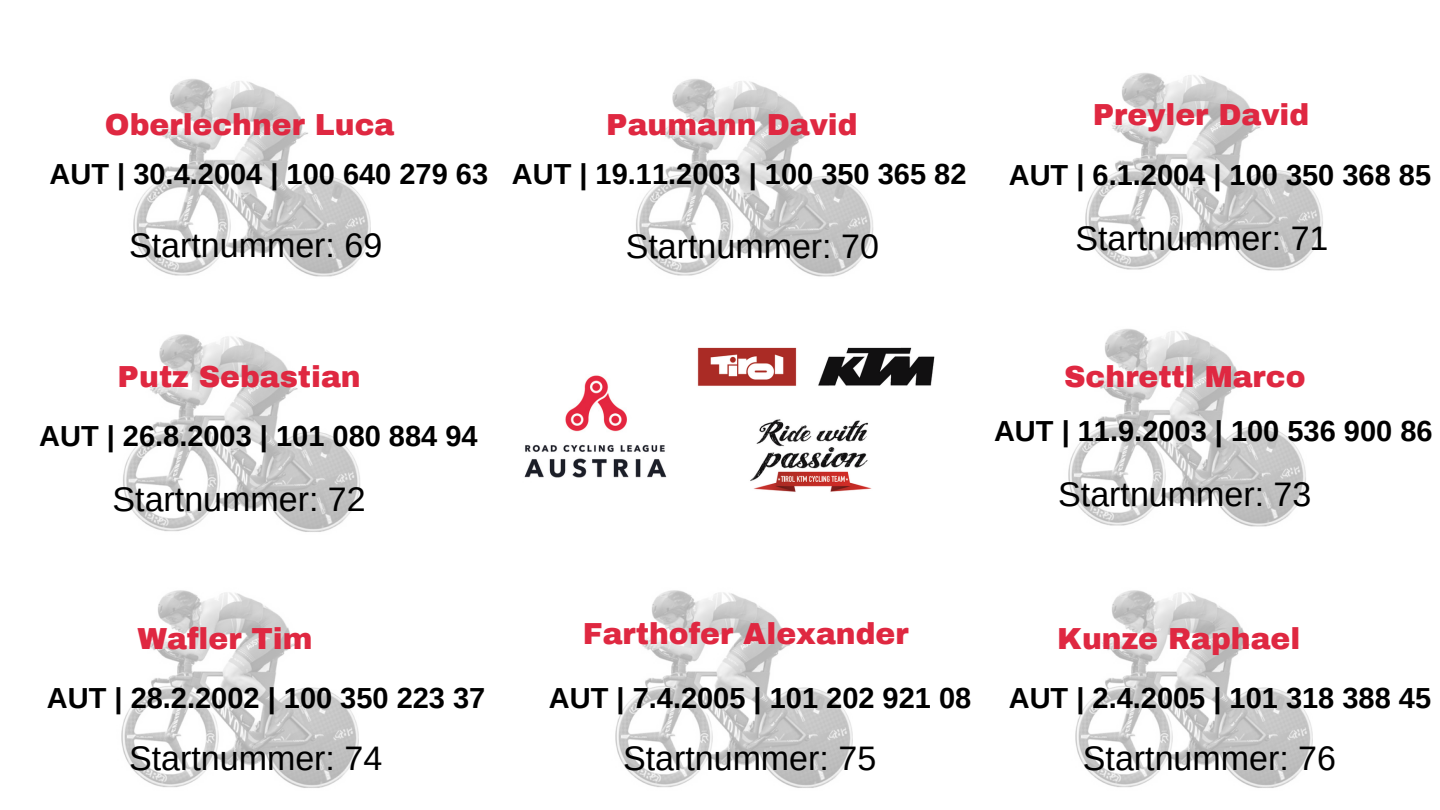
<style>
.page{position:relative;width:1440px;height:810px;background:#fff}
.page>*{position:absolute;margin:0;border:0;box-sizing:border-box;transform-origin:0 0}
.t1{font:34px "Arimo";color:#000}
.t2{font:900 29.8px "Archivo";color:#df2841}
.t3{font:700 29px "Arimo";color:#000}
</style>
<div class="page">
<img style="left:524px;top:375px;width:143px;height:103px">
<img style="left:1085px;top:73px;width:238px;height:198px">
<img style="left:123px;top:334px;width:237px;height:198px">
<img style="left:1068px;top:329px;width:238px;height:198px">
<img style="left:121px;top:590px;width:238px;height:198px">
<img style="left:133px;top:79px;width:238px;height:198px">
<img style="left:636px;top:79px;width:238px;height:198px">
<img style="left:697px;top:347px;width:238px;height:145px">
<img style="left:615px;top:590px;width:238px;height:198px">
<img style="left:1075px;top:590px;width:238px;height:198px">
<p class="t2" style="left:105px;top:108px;width:291px">Oberlechner Luca</p>
<h2 class="t3" style="left:50px;top:157px;width:440px">AUT | 30.4.2004 | 100 640 279 63</h2>
<h1 class="t1" style="left:129px;top:227px;width:255px">Startnummer: 69</h1>
<p class="t2" style="left:606px;top:109px;width:253px">Paumann David</p>
<p class="t3" style="left:512px;top:158px;width:456px">AUT | 19.11.2003 | 100 350 365 82</p>
<p class="t1" style="left:626px;top:227px;width:255px">Startnummer: 70</p>
<p class="t2" style="left:1093px;top:99px;width:218px">Preyler David</p>
<h2 class="t3" style="left:1009px;top:158px;width:424px">AUT | 6.1.2004 | 100 350 368 85</h2>
<h1 class="t1" style="left:1075px;top:219px;width:255px">Startnummer: 71</h1>
<p class="t2" style="left:118px;top:361px;width:245px">Putz Sebastian</p>
<p class="t3" style="left:39px;top:420px;width:440px">AUT | 26.8.2003 | 101 080 884 94</p>
<h2 class="t1" style="left:113px;top:481px;width:255px">Startnummer: 72</h2>
<h1 class="t2" style="left:1064px;top:361px;width:243px">Schrettl Marco</h1>
<p class="t3" style="left:994px;top:414px;width:440px">AUT | 11.9.2003 | 100 536 900 86</p>
<p class="t1" style="left:1058px;top:475px;width:255px">Startnummer: 73</p>
<h2 class="t2" style="left:137px;top:623px;width:177px">Wafler Tim</h2>
<h1 class="t3" style="left:47px;top:682px;width:440px">AUT | 28.2.2002 | 100 350 223 37</h1>
<p class="t1" style="left:129px;top:739px;width:255px">Startnummer: 74</p>
<h2 class="t2" style="left:583px;top:618px;width:327px">Farthofer Alexander</h2>
<h1 class="t3" style="left:549px;top:682px;width:424px">AUT | 7.4.2005 | 101 202 921 08</h1>
<p class="t1" style="left:623px;top:739px;width:255px">Startnummer: 75</p>
<p class="t2" style="left:1057px;top:623px;width:245px">Kunze Raphael</p>
<h2 class="t3" style="left:1009px;top:682px;width:424px">AUT | 2.4.2005 | 101 318 388 45</h2>
<h1 class="t1" style="left:1083px;top:739px;width:255px">Startnummer: 76</h1>
</div>
